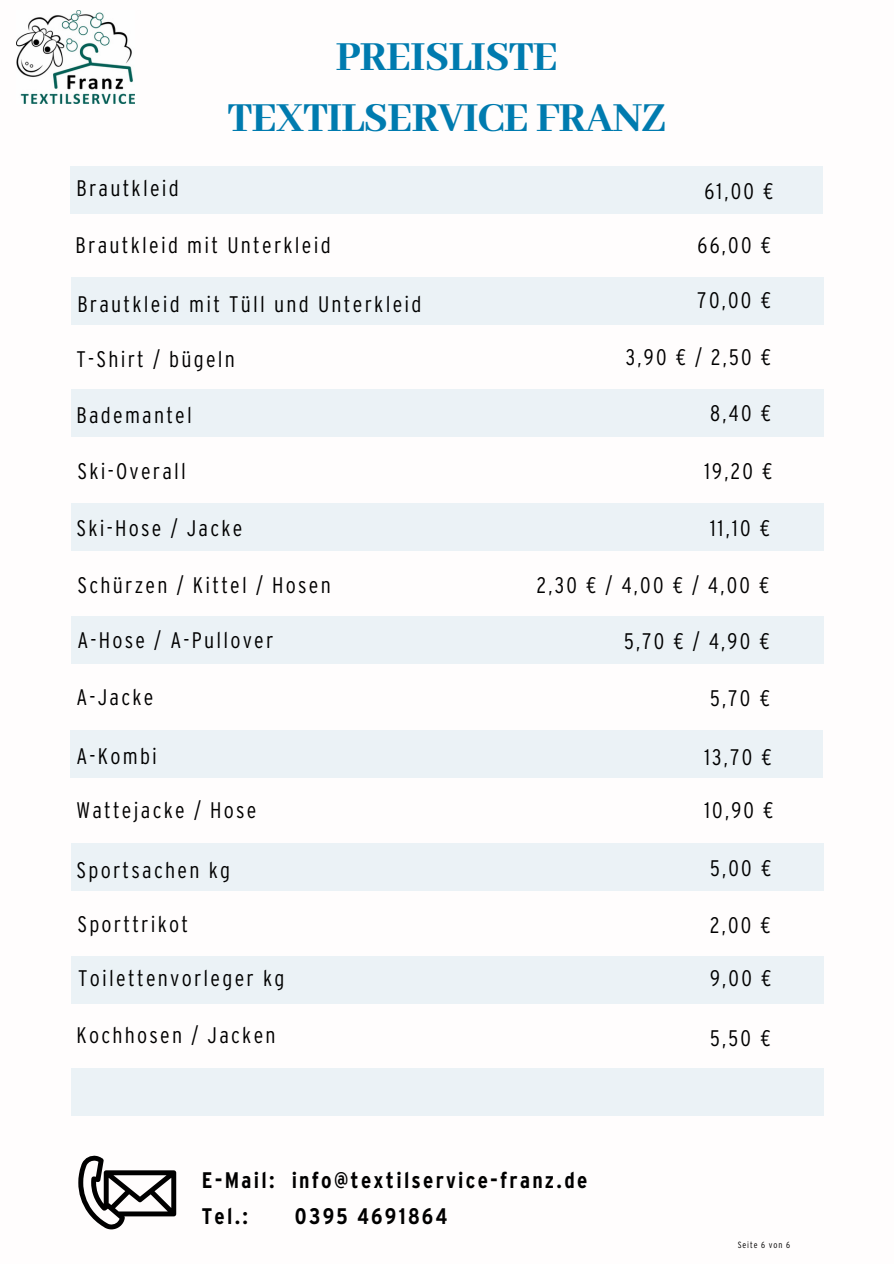
<style>
.page{position:relative;width:894px;height:1264px;background:#fff}
.page>*{position:absolute;margin:0;border:0;box-sizing:border-box;transform-origin:0 0}
.t1{font:800 45px/60.8px "Abhaya Libre";letter-spacing:-.015em;color:#007baf;text-align:center}
.t2{font:300 condensed 22.5px "Interstate";letter-spacing:.1em;color:#000}
.t3{font:700 condensed 22.5px/36px "Interstate";letter-spacing:.1em;color:#000}
.t4{font:300 condensed 9px "Interstate";letter-spacing:.1em;color:#000}
</style>
<div class="page">
<div style="left:70px;top:166px;width:752px;height:48px;background:#ebf2f6"></div>
<div style="left:71px;top:277px;width:752px;height:47px;background:#ebf2f6"></div>
<div style="left:71px;top:389px;width:752px;height:48px;background:#ebf2f6"></div>
<div style="left:71px;top:503px;width:752px;height:47px;background:#ebf2f6"></div>
<div style="left:71px;top:616px;width:752px;height:47px;background:#ebf2f6"></div>
<div style="left:70px;top:729px;width:752px;height:48px;background:#ebf2f6"></div>
<div style="left:71px;top:843px;width:752px;height:48px;background:#ebf2f6"></div>
<div style="left:71px;top:955px;width:752px;height:48px;background:#ebf2f6"></div>
<div style="left:71px;top:1067px;width:752px;height:48px;background:#ebf2f6"></div>
<img style="left:17px;top:10px;width:117px;height:94px">
<svg style="left:78px;top:1155px;width:98px;height:74px"></svg>
<h1 class="t1" style="left:228px;top:29px;width:439px">PREISLISTE<br>TEXTILSERVICE FRANZ</h1>
<h2 class="t2" style="left:76px;top:176px;width:104px">Brautkleid</h2>
<h2 class="t2" style="left:704px;top:178px;width:70px">61,00 €</h2>
<h2 class="t2" style="left:76px;top:232px;width:257px">Brautkleid mit Unterkleid</h2>
<h2 class="t2" style="left:697px;top:232px;width:75px">66,00 €</h2>
<h2 class="t2" style="left:77px;top:292px;width:345px">Brautkleid mit Tüll und Unterkleid</h2>
<h2 class="t2" style="left:697px;top:287px;width:75px">70,00 €</h2>
<h2 class="t2" style="left:76px;top:347px;width:160px">T-Shirt / bügeln</h2>
<h2 class="t2" style="left:625px;top:344px;width:147px">3,90 € / 2,50 €</h2>
<h2 class="t2" style="left:76px;top:402px;width:117px">Bademantel</h2>
<h2 class="t2" style="left:710px;top:401px;width:62px">8,40 €</h2>
<h2 class="t2" style="left:77px;top:458px;width:110px">Ski-Overall</h2>
<h2 class="t2" style="left:704px;top:459px;width:69px">19,20 €</h2>
<h2 class="t2" style="left:76px;top:515px;width:167px">Ski-Hose / Jacke</h2>
<h2 class="t2" style="left:710px;top:515px;width:61px">11,10 €</h2>
<h2 class="t2" style="left:77px;top:572px;width:255px">Schürzen / Kittel / Hosen</h2>
<h2 class="t2" style="left:536px;top:572px;width:234px">2,30 € / 4,00 € / 4,00 €</h2>
<h2 class="t2" style="left:77px;top:627px;width:197px">A-Hose / A-Pullover</h2>
<h2 class="t2" style="left:624px;top:628px;width:147px">5,70 € / 4,90 €</h2>
<h2 class="t2" style="left:76px;top:684px;width:79px">A-Jacke</h2>
<h2 class="t2" style="left:710px;top:685px;width:61px">5,70 €</h2>
<h2 class="t2" style="left:76px;top:743px;width:82px">A-Kombi</h2>
<h2 class="t2" style="left:704px;top:744px;width:69px">13,70 €</h2>
<h2 class="t2" style="left:76px;top:797px;width:181px">Wattejacke / Hose</h2>
<h2 class="t2" style="left:76px;top:857px;width:155px">Sportsachen kg</h2>
<h2 class="t2" style="left:77px;top:911px;width:112px">Sporttrikot</h2>
<h2 class="t2" style="left:78px;top:965px;width:208px">Toilettenvorleger kg</h2>
<h2 class="t2" style="left:76px;top:1022px;width:201px">Kochhosen / Jacken</h2>
<h2 class="t2" style="left:704px;top:797px;width:70px">10,90 €</h2>
<h2 class="t2" style="left:710px;top:855px;width:62px">5,00 €</h2>
<p class="t2" style="left:710px;top:912px;width:62px">2,00 €</p>
<h2 class="t2" style="left:710px;top:965px;width:63px">9,00 €</h2>
<h2 class="t2" style="left:710px;top:1025px;width:62px">5,50 €</h2>
<h2 class="t3" style="left:202px;top:1162px;width:387px">E-Mail: info@textilservice-franz.de<br>Tel.:</h2>
<h2 class="t3" style="left:295px;top:1198px;width:154px">0395 4691864</h2>
<h2 class="t4" style="left:737px;top:1239px;width:54px">Seite 6 von 6</h2>
</div>
